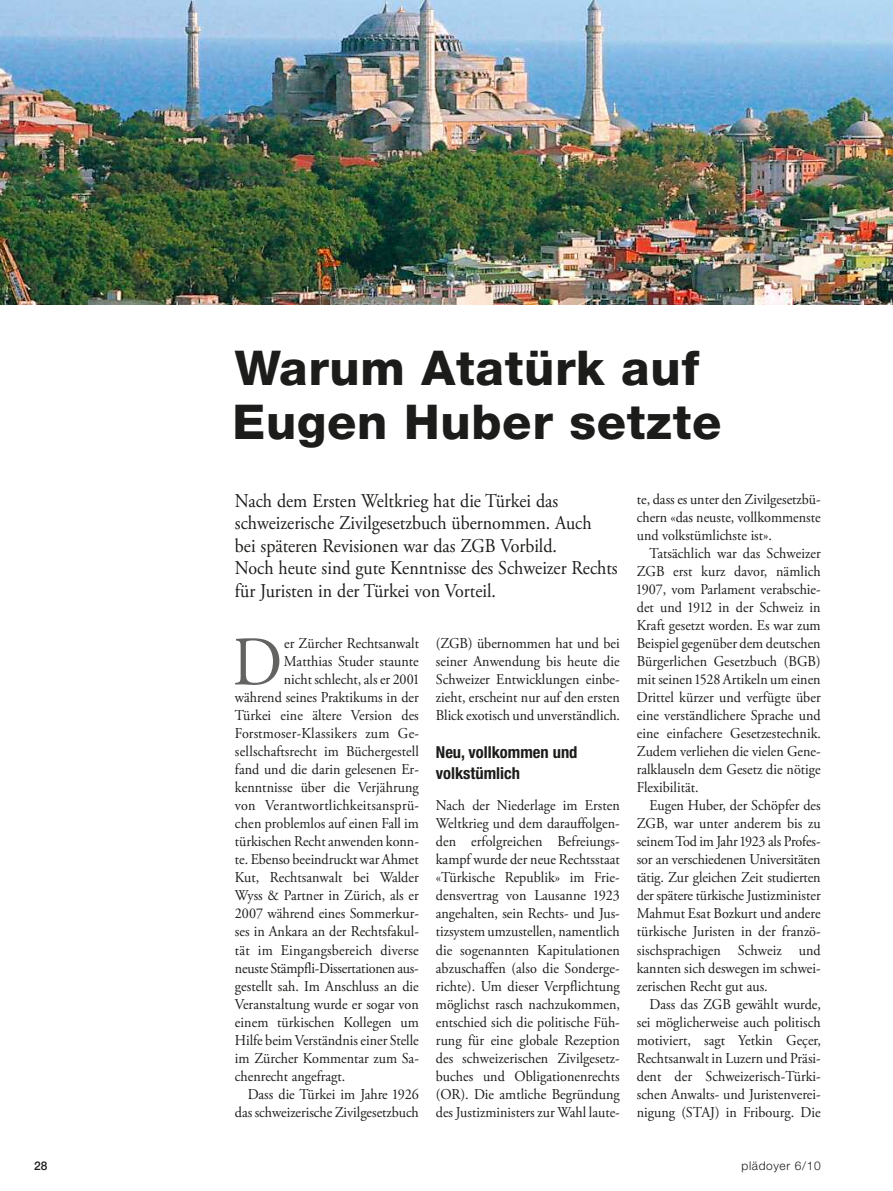
<style>
.page{position:relative;width:893px;height:1191px;background:#fff}
.page>*{position:absolute;margin:0;border:0;box-sizing:border-box;transform-origin:0 0}
.t1{font:69.45px "Adobe Garamond Pro";color:#636362;scale:.92 1}
.t2{font:800 48px/54px "Helvetica Neue LT Std";letter-spacing:.015em;color:#1c1c1a}
.t3{font:19.5px/22.5px "Adobe Garamond Pro";color:#1c1c1a;scale:.92 1}
.t4{font:700 condensed 16.5px/21px "Helvetica Neue LT Std";color:#1c1c1a}
.t5{font:15px/18px "Adobe Garamond Pro";color:#1c1c1a;text-align:justify;scale:.94 1}
.t6{font:15px "Adobe Garamond Pro";letter-spacing:.02em;color:#1c1c1a;scale:.94 1}
.t7{font:300 12px "Helvetica Neue LT Std";letter-spacing:.05em;color:#1c1c1a}
.t8{font:500 12px "Helvetica Neue LT Std";color:#1c1c1a}
</style>
<div class="page">
<img style="left:0;top:0;width:893px;height:305px">
<h2 class="t2" style="left:233px;top:345px;width:490px">Warum Atatürk auf<br>Eugen Huber setzte</h2>
<h3 class="t3" style="left:235px;top:491px;width:418px">Nach dem Ersten Weltkrieg hat die Türkei das schweizerische Zivilgesetzbuch übernommen. Auch<br>bei späteren Revisionen war das ZGB Vorbild.<br>Noch heute sind gute Kenntnisse des Schweizer Rechts für Juristen in der Türkei von Vorteil.</h3>
<h1 class="t1" style="left:232px;top:634px;width:56px">D</h1>
<p class="t5" style="left:284px;top:636px;width:145px">er Zürcher Rechtsanwalt</p>
<p class="t5" style="left:284px;top:654px;width:145px">Matthias Studer staunte</p>
<p class="t5" style="left:284px;top:672px;width:145px">nicht schlecht, als er 2001</p>
<p class="t5" style="left:235px;top:690px;width:197px">während seines Praktikums in der</p>
<p class="t5" style="left:235px;top:708px;width:197px">Türkei eine ältere Version des</p>
<p class="t6" style="left:235px;top:727px;width:197px">Forstmoser-Klassikers zum Ge-</p>
<p class="t5" style="left:235px;top:744px;width:197px">sellschaftsrecht im Büchergestell</p>
<p class="t5" style="left:235px;top:762px;width:197px">fand und die darin gelesenen Er-</p>
<p class="t5" style="left:235px;top:780px;width:197px">kenntnisse über die Verjährung</p>
<p class="t6" style="left:235px;top:799px;width:197px">von Verantwortlichkeitsansprü-</p>
<p class="t5" style="left:235px;top:816px;width:197px">chen problemlos auf einen Fall im</p>
<p class="t5" style="left:235px;top:834px;width:197px">türkischen Recht anwenden konn-</p>
<p class="t5" style="left:235px;top:852px;width:197px">te. Ebenso beeindruckt war Ahmet</p>
<p class="t5" style="left:235px;top:870px;width:197px">Kut, Rechtsanwalt bei Walder</p>
<p class="t5" style="left:235px;top:888px;width:197px">Wyss &amp; Partner in Zürich, als er</p>
<p class="t5" style="left:235px;top:906px;width:197px">2007 während eines Sommerkur-</p>
<p class="t5" style="left:235px;top:924px;width:197px">ses in Ankara an der Rechtsfakul-</p>
<p class="t5" style="left:235px;top:942px;width:197px">tät im Eingangsbereich diverse</p>
<p class="t5" style="left:235px;top:960px;width:197px">neuste Stämpfli-Dissertationen aus-</p>
<p class="t5" style="left:235px;top:978px;width:197px">gestellt sah. Im Anschluss an die</p>
<p class="t5" style="left:235px;top:996px;width:197px">Veranstaltung wurde er sogar von</p>
<p class="t5" style="left:235px;top:1014px;width:197px">einem türkischen Kollegen um</p>
<p class="t5" style="left:235px;top:1032px;width:197px">Hilfe beim Verständnis einer Stelle</p>
<p class="t5" style="left:235px;top:1050px;width:197px">im Zürcher Kommentar zum Sa-</p>
<p class="t5" style="left:235px;top:1068px;width:119px">chenrecht angefragt.</p>
<p class="t5" style="left:248px;top:1086px;width:184px">Dass die Türkei im Jahre 1926</p>
<p class="t5" style="left:235px;top:1104px;width:197px">das schweizerische Zivilgesetzbuch</p>
<p class="t5" style="left:436px;top:636px;width:198px">(ZGB) übernommen hat und bei seiner Anwendung bis heute die Schweizer Entwicklungen einbe&shy;zieht, erscheint nur auf den ersten Blick exotisch und unverständlich.</p>
<p class="t4" style="left:436px;top:743px;width:143px">Neu, vollkommen und volkstümlich</p>
<p class="t5" style="left:436px;top:798px;width:198px">Nach der Niederlage im Ersten Weltkrieg und dem darauffolgen&shy;den erfolgreichen Befreiungs&shy;kampf wurde der neue Rechtsstaat «Türkische Republik» im Frie&shy;densvertrag von Lausanne 1923 angehalten, sein Rechts- und Jus&shy;tizsystem umzustellen, namentlich die sogenannten Kapitulationen abzuschaffen (also die Sonderge&shy;richte). Um dieser Verpflichtung möglichst rasch nachzukommen, entschied sich die politische Füh&shy;rung für eine globale Rezeption des schweizerischen Zivilgesetz&shy;buches und Obligationenrechts (OR). Die amtliche Begründung des Justizministers zur Wahl laute-</p>
<p class="t5" style="left:637px;top:492px;width:197px">te, dass es unter den Zivilgesetzbü&shy;chern «das neuste, vollkommenste und volkstümlichste ist».</p>
<p class="t5" style="left:637px;top:546px;width:198px;text-indent:13px">Tatsächlich war das Schweizer ZGB erst kurz davor, nämlich 1907, vom Parlament verabschie&shy;det und 1912 in der Schweiz in Kraft gesetzt worden. Es war zum Beispiel gegenüber dem deutschen Bürgerlichen Gesetzbuch (BGB) mit seinen 1528 Artikeln um einen Drittel kürzer und verfügte über eine verständlichere Sprache und eine einfachere Gesetzestechnik.<br>Zudem verliehen die vielen Gene&shy;ralklauseln dem Gesetz die nötige Flexibilität.</p>
<p class="t5" style="left:637px;top:798px;width:197px;text-indent:13px">Eugen Huber, der Schöpfer des ZGB, war unter anderem bis zu seinemTod im Jahr 1923 als Profes&shy;sor an verschiedenen Universitäten tätig. Zur gleichen Zeit studierten der spätere türkische Justizminister Mahmut Esat Bozkurt und andere türkische Juristen in der franzö&shy;sischsprachigen Schweiz und kannten sich deswegen im schwei&shy;zerischen Recht gut aus.</p>
<p class="t5" style="left:637px;top:996px;width:198px;text-indent:13px">Dass das ZGB gewählt wurde, sei möglicherweise auch politisch motiviert, sagt Yetkin Geçer, Rechtsanwalt in Luzern und Präsi&shy;dent der Schweizerisch-Türki&shy;schen Anwalts- und Juristenverei&shy;nigung (STAJ) in Fribourg. Die</p>
<p class="t8" style="left:34px;top:1161px;width:15px">28</p>
<p class="t7" style="left:742px;top:1161px;width:81px">plädoyer 6/10</p>
</div>
